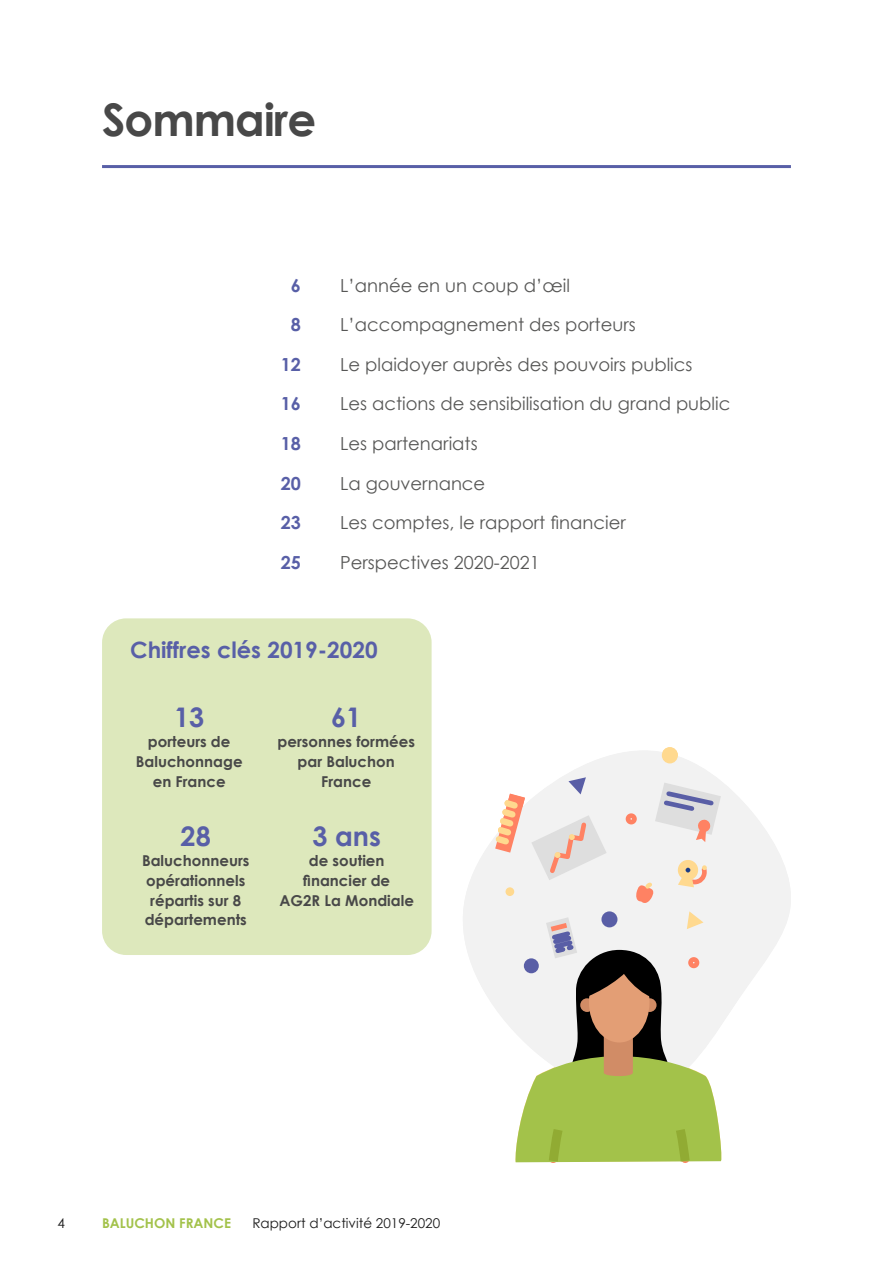
<style>
.page{position:relative;width:893px;height:1263px;background:#fff}
.page>*{position:absolute;margin:0;border:0;box-sizing:border-box;transform-origin:0 0}
.t1{font:700 45px "Century Gothic";letter-spacing:-.02em;color:#484848}
.t2{font:700 27px "Century Gothic";color:#585fa7}
.t3{font:700 22.5px "Century Gothic";color:#585fa7}
.t4{font:18px/39.6px "Century Gothic";color:#575756}
.t5{font:700 18px/39.6px "Century Gothic";color:#585fa7;text-align:center}
.t6{font:700 15px/19.8px "Century Gothic";color:#484848;text-align:center}
.t7{font:13.5px "Century Gothic";color:#1a1a1a}
.t8{font:700 13.5px "Century Gothic";color:#a3c24b}
</style>
<div class="page">
<hr style="left:102px;top:165px;width:689px;height:3px;background:#585fa7">
<div style="left:102px;top:618px;width:330px;height:337px;background:#dde8bc;border-radius:24px"></div>
<svg style="left:463px;top:747px;width:328px;height:275px"></svg>
<svg style="left:491px;top:777px;width:232px;height:386px"></svg>
<div style="left:662px;top:747px;width:16px;height:16px;background:#ffd98f;border-radius:50%"></div>
<div style="left:524px;top:958px;width:15px;height:15px;background:#595ea6;border-radius:50%"></div>
<div style="left:688px;top:957px;width:11px;height:11px;border:5px solid #ff8263;border-radius:3px"></div>
<h1 class="t1" style="left:102px;top:85px;width:216px">Sommaire</h1>
<p class="t5" style="left:291px;top:264px;width:12px">6</p>
<p class="t5" style="left:281px;top:304px;width:22px">8<br>12</p>
<p class="t5" style="left:281px;top:383px;width:22px;text-align:left">16<br>18</p>
<p class="t5" style="left:281px;top:462px;width:22px;text-align:justify">20<br>23<br>25</p>
<p class="t4" style="left:340px;top:265px;width:231px">L’année en un coup d’œil</p>
<p class="t4" style="left:340px;top:305px;width:354px">L’accompagnement des porteurs<br>Le plaidoyer auprès des pouvoirs publics</p>
<p class="t4" style="left:340px;top:384px;width:392px">Les actions de sensibilisation du grand public<br>Les partenariats</p>
<p class="t4" style="left:340px;top:463px;width:287px">La gouvernance<br>Les comptes, le rapport financier<br>Perspectives 2020-2021</p>
<p class="t3" style="left:130px;top:632px;width:249px">Chiffres clés 2019-2020</p>
<h2 class="t2" style="left:174px;top:697px;width:32px">13</h2>
<p class="t6" style="left:136px;top:731px;width:108px">porteurs de<br>Baluchonnage en France</p>
<h2 class="t2" style="left:181px;top:816px;width:32px">28</h2>
<p class="t6" style="left:142px;top:850px;width:109px">Baluchonneurs opérationnels répartis sur 8 départements</p>
<h2 class="t2" style="left:331px;top:697px;width:32px">61</h2>
<p class="t6" style="left:278px;top:731px;width:139px">personnes formées par Baluchon<br>France</p>
<h2 class="t2" style="left:312px;top:816px;width:70px">3 ans</h2>
<p class="t6" style="left:280px;top:850px;width:136px">de soutien financier de<br>AG2R La Mondiale</p>
<p class="t7" style="left:57px;top:1213px;width:9px">4</p>
<p class="t8" style="left:102px;top:1212px;width:131px">BALUCHON FRANCE</p>
<p class="t7" style="left:252px;top:1213px;width:189px">Rapport d’activité 2019-2020</p>
</div>
